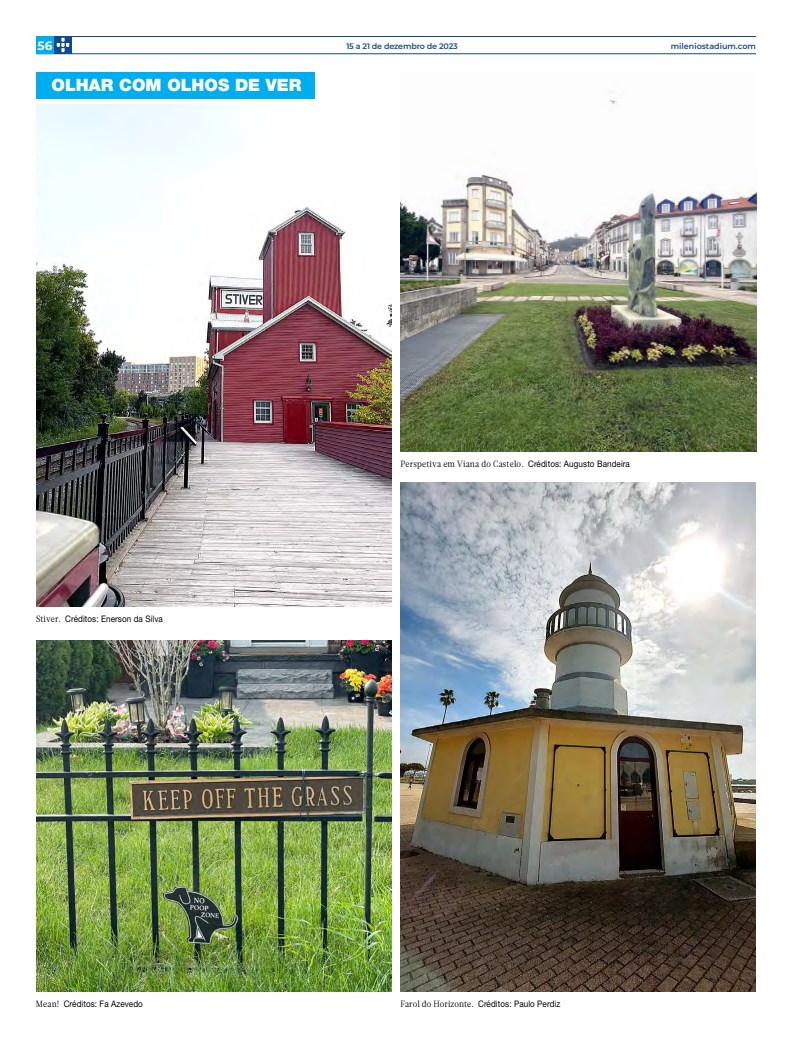
<style>
.page{position:relative;width:792px;height:1044px;background:#fff}
.page>*{position:absolute;margin:0;border:0;box-sizing:border-box;transform-origin:0 0}
.t1{font:900 17px "Helvetica Neue LT Std";color:#fff}
.t2{font:700 12px "Montserrat";color:#fff}
.t3{font:9px "Helvetica Neue LT Std";letter-spacing:.01em;color:#000;scale:.9 1}
.t4{font:9px "Glosa";letter-spacing:.02em;color:#000;scale:.9 1}
.t5{font:600 8px "Montserrat";letter-spacing:-.01em;color:#114a8a}
.s1{font-family:"Glosa"}
.s2{font-family:"Helvetica Neue LT Std"}
</style>
<div class="page">
<hr style="left:36px;top:54px;width:720px;height:1px;background:#114a8a">
<hr style="left:36px;top:36px;width:720px;height:1px;background:#114a8a">
<svg style="left:54px;top:37px;width:18px;height:17px"></svg>
<svg style="left:57px;top:38px;width:12px;height:14px"></svg>
<div style="left:36px;top:36px;width:18px;height:18px;background:#00aeef"></div>
<img style="left:400px;top:100px;width:356px;height:352px">
<img style="left:36px;top:106px;width:356px;height:501px">
<img style="left:36px;top:640px;width:355px;height:352px">
<img style="left:400px;top:482px;width:356px;height:509px">
<svg style="left:36px;top:71px;width:180px;height:35px"></svg>
<div style="left:36px;top:72px;width:279px;height:27px;background:#00aeef"></div>
<h2 class="t2" style="left:38px;top:37px;width:16px">56</h2>
<p class="t5" style="left:346px;top:40px;width:113px">15 a 21 de dezembro de 2023</p>
<p class="t5" style="left:671px;top:40px;width:87px">mileniostadium.com</p>
<h1 class="t1" style="left:52px;top:75px;width:252px">OLHAR COM OLHOS DE VER</h1>
<p class="t3" style="left:36px;top:613px;width:142px"><span class="s1">Stiver.</span> Créditos: Enerson da Silva</p>
<p class="t4" style="left:400px;top:458px;width:257px">Perspetiva em Viana do Castelo. <span class="s2">Créditos: Augusto Bandeira</span></p>
<p class="t3" style="left:36px;top:998px;width:120px"><span class="s1">Mean!</span> Créditos: Fa Azevedo</p>
<p class="t3" style="left:400px;top:998px;width:179px"><span class="s1">Farol do Horizonte.</span> Créditos: Paulo Perdiz</p>
</div>
